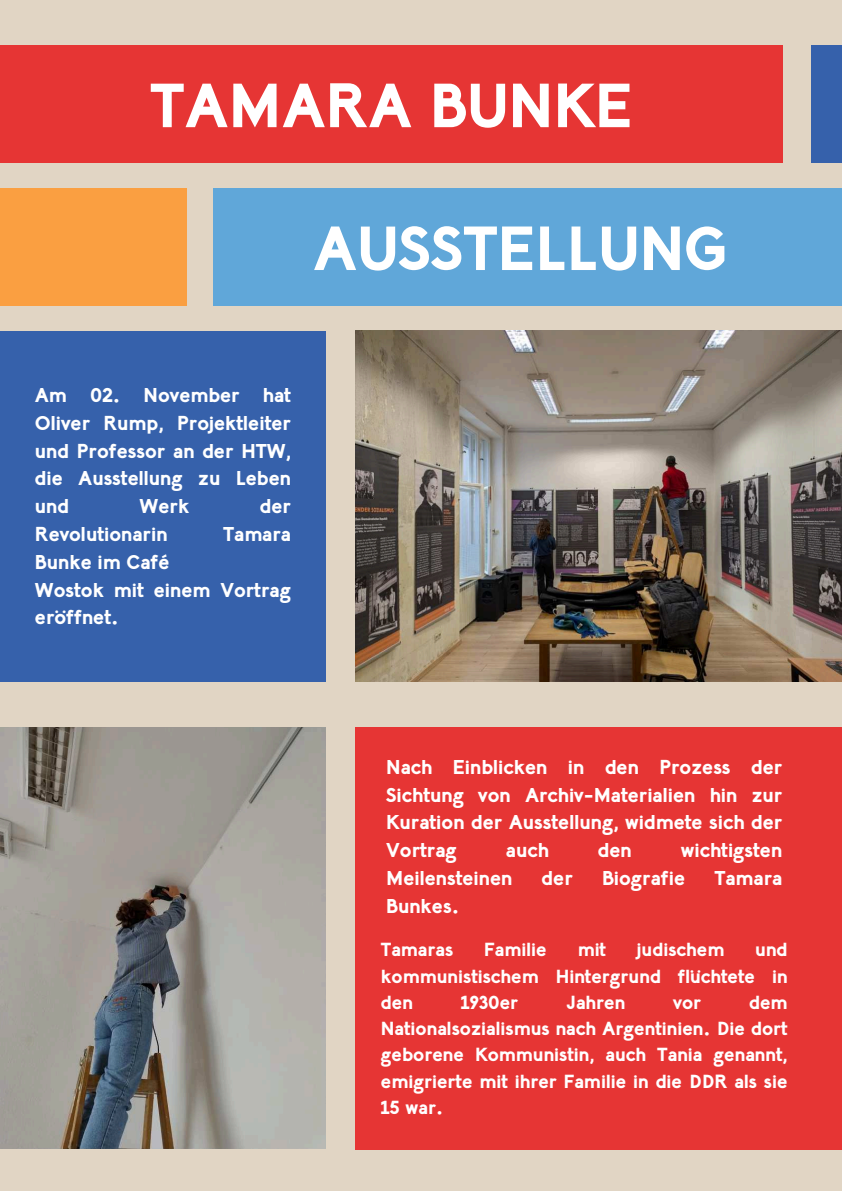
<style>
.page{position:relative;width:842px;height:1191px;background:#fff}
.page>*{position:absolute;margin:0;border:0;box-sizing:border-box;transform-origin:0 0}
.t1{font:700 62.1px "Lil Grotesk";color:#fff}
.t2{font:700 20px/27.8px "Lil Grotesk";color:#fff;text-align:justify}
.t3{font:700 18.9px/26.3px "Lil Grotesk";color:#fff;text-align:justify}
</style>
<div class="page">
<div style="left:0;top:0;width:842px;height:1190px;background:#e1d5c4"></div>
<div style="left:0;top:45px;width:782px;height:117px;background:#e63534"></div>
<div style="left:213px;top:188px;width:629px;height:117px;background:#60a7d9"></div>
<div style="left:0;top:188px;width:186px;height:117px;background:#fa9f41"></div>
<div style="left:811px;top:45px;width:31px;height:117px;background:#3661ab"></div>
<div style="left:0;top:331px;width:326px;height:350px;background:#3661ab"></div>
<div style="left:356px;top:727px;width:486px;height:422px;background:#e63534"></div>
<img style="left:0;top:727px;width:326px;height:421px">
<img style="left:356px;top:331px;width:485px;height:350px">
<h1 class="t1" style="left:150px;top:69px;width:484px">TAMARA BUNKE</h1>
<h1 class="t1" style="left:313px;top:212px;width:416px">AUSSTELLUNG</h1>
<p class="t2" style="left:35px;top:382px;width:258px">Am 02. November hat Oliver Rump, Projektleiter und Professor an der HTW, die Ausstellung zu Leben und</p>
<p class="t2" style="left:140px;top:493px;width:51px">Werk</p>
<p class="t2" style="left:260px;top:493px;width:33px">der</p>
<p class="t2" style="left:35px;top:520px;width:134px">Revolutionarin</p>
<p class="t2" style="left:223px;top:520px;width:69px">Tamara</p>
<p class="t2" style="left:35px;top:548px;width:258px;text-align:left">Bunke im Café<br>Wostok mit einem Vortrag eröffnet.</p>
<p class="t2" style="left:386px;top:753px;width:398px">Nach Einblicken in den Prozess der Sichtung von Archiv-Materialien hin zur Kuration der Ausstellung, widmete sich der Vortrag</p>
<p class="t2" style="left:506px;top:836px;width:44px">auch</p>
<p class="t2" style="left:598px;top:836px;width:35px">den</p>
<p class="t2" style="left:681px;top:836px;width:103px">wichtigsten</p>
<p class="t2" style="left:386px;top:864px;width:128px">Meilensteinen</p>
<p class="t2" style="left:542px;top:864px;width:33px">der</p>
<p class="t2" style="left:602px;top:864px;width:85px">Biografie</p>
<p class="t2" style="left:714px;top:864px;width:69px">Tamara</p>
<p class="t2" style="left:386px;top:892px;width:75px">Bunkes.</p>
<p class="t3" style="left:381px;top:936px;width:74px">Tamaras</p>
<p class="t3" style="left:484px;top:936px;width:64px">Familie</p>
<p class="t3" style="left:578px;top:936px;width:30px">mit</p>
<p class="t3" style="left:637px;top:936px;width:89px">judischem</p>
<p class="t3" style="left:381px;top:936px;width:408px;text-indent:374px">und kommunistischem Hintergrund flüchtete in den</p>
<p class="t3" style="left:461px;top:989px;width:59px">1930er</p>
<p class="t3" style="left:566px;top:989px;width:61px">Jahren</p>
<p class="t3" style="left:673px;top:989px;width:30px">vor</p>
<p class="t3" style="left:381px;top:989px;width:408px;text-indent:368px">dem Nationalsozialismus nach Argentinien. Die dort geborene Kommunistin, auch Tania genannt, emigrierte mit ihrer Familie in die DDR als sie 15 war.</p>
</div>
